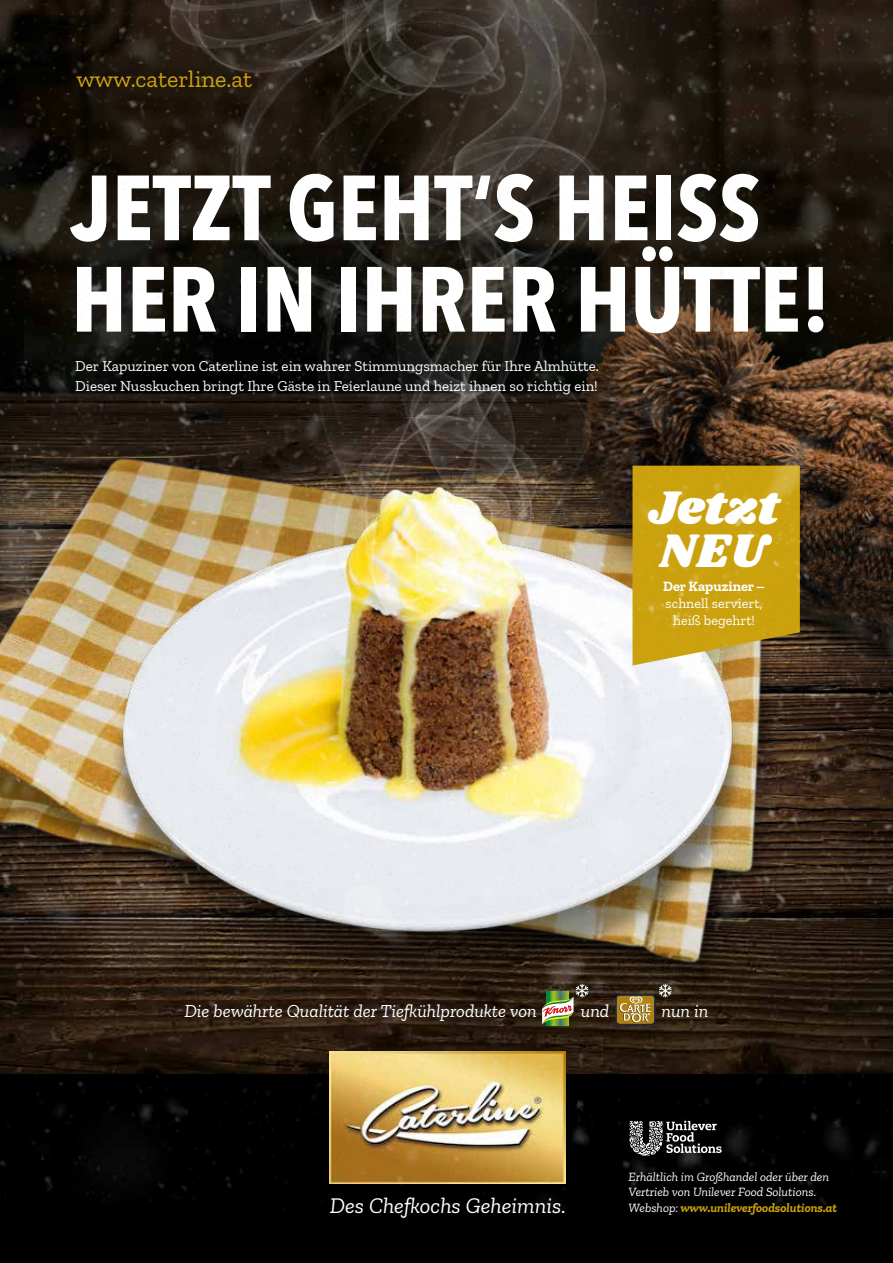
<style>
.page{position:relative;width:893px;height:1263px;background:#fff}
.page>*{position:absolute;margin:0;border:0;box-sizing:border-box;transform-origin:0 0}
.t1{font:700 91.35px/91.3px "Avenir Next Condensed";color:#fff}
.t2{font:48.9px/43.7px "Shrikhand";color:#fff}
.t3{font:24px "Zilla Slab";color:#cba20e}
.t4{font:italic 22.2px "Zilla Slab";color:#fff}
.t5{font:italic 18.3px "Zilla Slab";color:#fff}
.t6{font:15px/19.5px "Zilla Slab";color:#fff}
.t7{font:14.1px/17px "Zilla Slab";color:#fff;text-align:center}
.t8{font:700 14.1px "Zilla Slab";color:#fff}
.t9{font:italic 12.6px/15.8px "Zilla Slab";color:#fff}
.t10{font:italic 700 12.6px "Zilla Slab";color:#cba20e}
.s1{font-weight:400;color:#fff}
</style>
<div class="page">
<img style="left:0;top:0;width:893px;height:1263px">
<h3 class="t3" style="left:77px;top:66px;width:177px">www.caterline.at</h3>
<h1 class="t1" style="left:71px;top:162px;width:761px">JETZT GEHT‘S HEISS<br>HER IN IHRER HÜTTE!</h1>
<p class="t6" style="left:75px;top:357px;width:525px">Der Kapuziner von Caterline ist ein wahrer Stimmungsmacher für Ihre Almhütte.<br>Dieser Nusskuchen bringt Ihre Gäste in Feierlaune und heizt ihnen so richtig ein!</p>
<h2 class="t2" style="left:649px;top:487px;width:131px">Jetzt<br>NEU</h2>
<p class="t8" style="left:663px;top:579px;width:103px">Der Kapuziner –</p>
<p class="t7" style="left:666px;top:595px;width:98px">schnell serviert, heiß begehrt!</p>
<p class="t5" style="left:184px;top:1001px;width:354px">Die bewährte Qualität der Tiefkühlprodukte von</p>
<p class="t5" style="left:581px;top:1001px;width:30px">und</p>
<p class="t5" style="left:661px;top:1001px;width:48px">nun in</p>
<p class="t9" style="left:629px;top:1168px;width:202px">Erhältlich im Großhandel oder über den<br>Vertrieb von Unilever Food Solutions.</p>
<h3 class="t4" style="left:330px;top:1193px;width:238px">Des Chefkochs Geheimnis.</h3>
<p class="t10" style="left:629px;top:1201px;width:210px"><span class="s1">Webshop:</span> www.unileverfoodsolutions.at</p>
</div>
